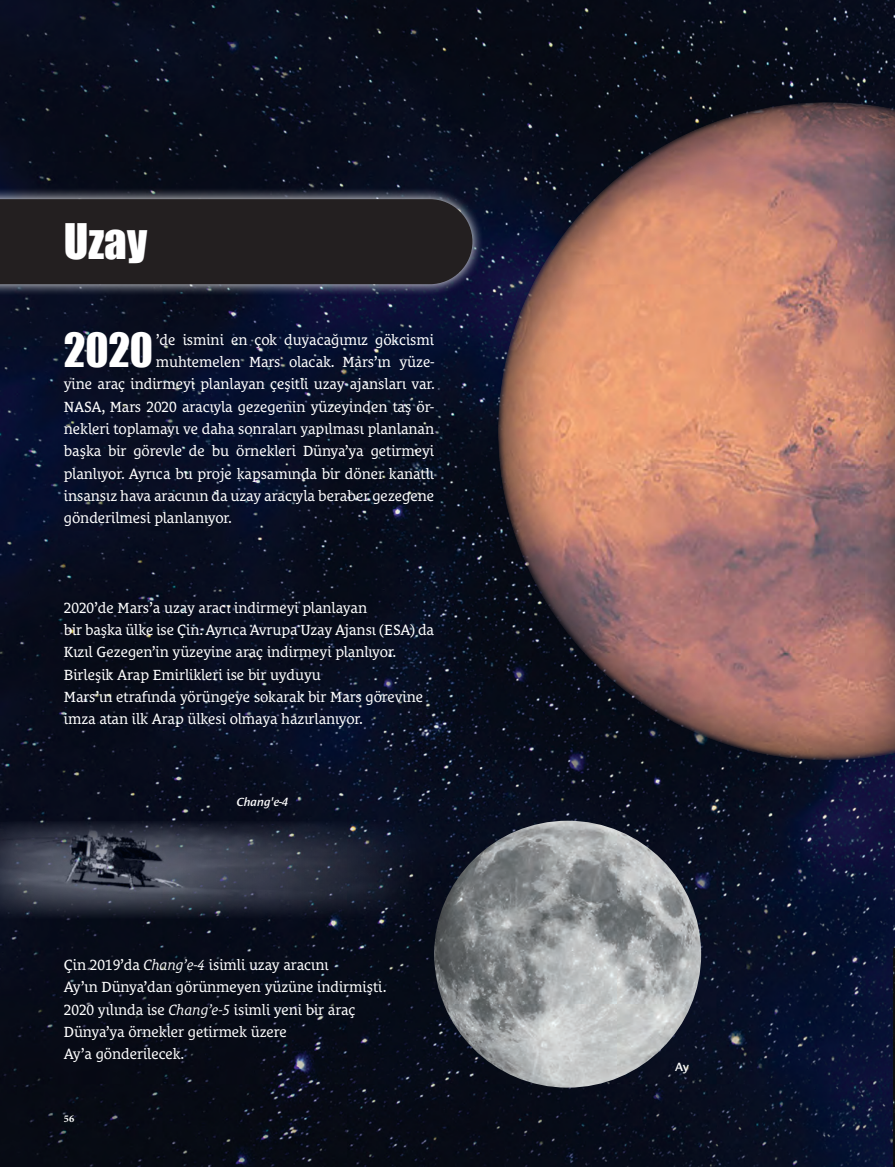
<style>
.page{position:relative;width:895px;height:1167px;background:#fff}
.page>*{position:absolute;margin:0;border:0;box-sizing:border-box;transform-origin:0 0}
.t1{font:45px "Impact";color:#fff}
.t2{font:43.2px "Impact";color:#fff}
.t3{font:15px/22.4px "Le Monde Courrier Pro";letter-spacing:-.005em;color:#fff}
.t4{font:italic 600 12px "Le Monde Sans Pro";letter-spacing:-.015em;color:#fff}
.t5{font:600 12px "Le Monde Sans Pro";color:#fff}
.t6{font:700 10.35px "Minion Pro";color:#fff}
.s1{font-style:italic}
</style>
<div class="page">
<img style="left:0;top:0;width:894px;height:1166px">
<svg style="left:0;top:187px;width:484px;height:109px;background:#2f3448"></svg>
<div style="left:0;top:199px;width:472px;height:85px;background:#231f20"></div>
<svg style="left:497px;top:101px;width:397px;height:660px;background:#97685f"></svg>
<img style="left:0;top:821px;width:434px;height:97px">
<img style="left:434px;top:820px;width:267px;height:267px;border-radius:133px">
<img style="left:893px;top:948px;width:1px;height:218px">
<h1 class="t1" style="left:64px;top:207px;width:85px">Uzay</h1>
<h2 class="t2" style="left:64px;top:316px;width:91px">2020</h2>
<p class="t3" style="left:156px;top:326px;width:279px">’de ismini en çok duyacağımız gökcismi</p>
<p class="t3" style="left:156px;top:349px;width:280px">muhtemelen Mars olacak. Mars’ın yüze-</p>
<p class="t3" style="left:64px;top:371px;width:372px">yine araç indirmeyi planlayan çeşitli uzay ajansları var.</p>
<p class="t3" style="left:64px;top:393px;width:371px">NASA, Mars 2020 aracıyla gezegenin yüzeyinden taş ör-</p>
<p class="t3" style="left:64px;top:416px;width:371px">nekleri toplamayı ve daha sonraları yapılması planlanan</p>
<p class="t3" style="left:64px;top:438px;width:371px">başka bir görevle de bu örnekleri Dünya’ya getirmeyi</p>
<p class="t3" style="left:64px;top:460px;width:371px">planlıyor. Ayrıca bu proje kapsamında bir döner kanatlı</p>
<p class="t3" style="left:64px;top:483px;width:371px">insansız hava aracının da uzay aracıyla beraber gezegene</p>
<p class="t3" style="left:64px;top:505px;width:169px">gönderilmesi planlanıyor.</p>
<p class="t3" style="left:64px;top:594px;width:371px">2020’de Mars’a uzay aracı indirmeyi planlayan<br>bir başka ülke ise Çin. Ayrıca Avrupa Uzay Ajansı (ESA) da Kızıl Gezegen’in yüzeyine araç indirmeyi planlıyor.<br>Birleşik Arap Emirlikleri ise bir uyduyu<br>Mars’ın etrafında yörüngeye sokarak bir Mars görevine imza atan ilk Arap ülkesi olmaya hazırlanıyor.</p>
<p class="t4" style="left:237px;top:792px;width:53px">Chang'e-4</p>
<p class="t3" style="left:64px;top:951px;width:324px">Çin 2019’da <span class="s1">Chang’e-4</span> isimli uzay aracını<br>Ay’ın Dünya’dan görünmeyen yüzüne indirmişti.<br>2020 yılında ise <span class="s1">Chang’e-5</span> isimli yeni bir araç Dünya’ya örnekler getirmek üzere<br>Ay’a gönderilecek.</p>
<p class="t6" style="left:64px;top:1111px;width:12px">56</p>
<p class="t5" style="left:675px;top:1057px;width:15px">Ay</p>
</div>
